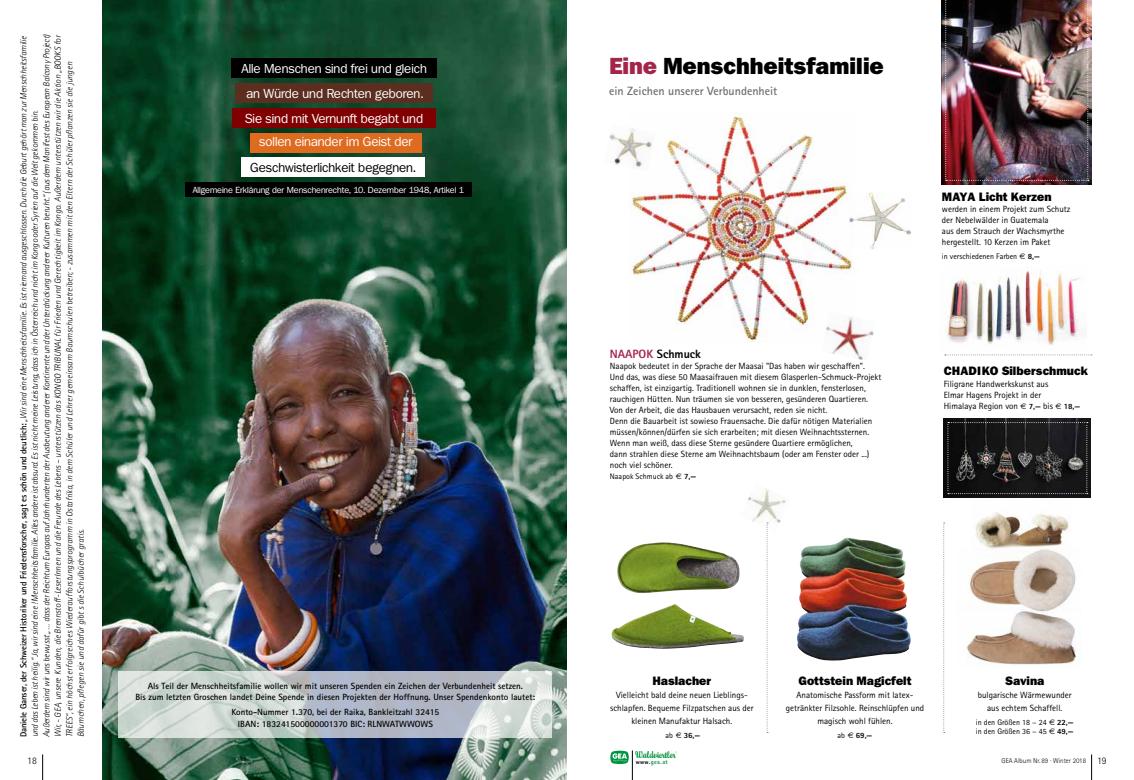
<style>
.page{position:relative;width:1134px;height:780px;background:#fff}
.page>*{position:absolute;margin:0;border:0;box-sizing:border-box;transform-origin:0 0}
.t1{font:800 23px "Franklin ITCBQ";color:#000}
.t2{font:13px/24.8px "Franklin ITCBQ";color:#fff}
.t3{font:13px "Franklin ITCBQ";color:#000}
.t4{font:800 12px "Franklin ITCBQ";color:#000}
.t5{font:700 12px "Rotis Sans Serif";color:#706f6f}
.t6{font:800 12px "Rotis Sans Serif";color:#000}
.t7{font:300 10px "Rotis Sans Serif";color:#000}
.t8{font:9px/11px "Rotis Sans Serif";color:#000}
.t9{font:700 9px/11.5px "Rotis Sans Serif";color:#000;text-align:center}
.t10{font:italic 300 8.9px/11.5px "Rotis Sans Serif";letter-spacing:-.015em;color:#000}
.t11{font:8.8px "Franklin ITCBQ";color:#fff}
.t12{font:8px/9.6px "Rotis Sans Serif";color:#000}
.t13{font:800 8px "Rotis Sans Serif";color:#000}
.t14{font:300 7px "Rotis Sans Serif";color:#000}
.t15{font:800 6px "Rotis Sans Serif";letter-spacing:.04em;color:#009641}
.s1{font-weight:700;font-style:normal}
.s2{color:#a4244a}
.s3{font-family:"Euro Sans"}
.s4{font-weight:800}
.s5{font-family:"Euro Sans";font-size:8px}
.s6{font-weight:800;font-size:8px}
.s7{font-weight:400}
.s8{font-family:"Euro Sans";font-weight:400}
.s9{color:#000}
.s10{font-size:10px}
</style>
<div class="page">
<svg style="left:42px;top:754px;width:1px;height:26px"></svg>
<svg style="left:1091px;top:754px;width:1px;height:26px"></svg>
<svg style="left:610px;top:750px;width:19px;height:14px"></svg>
<hr style="left:632px;top:750px;width:1px;height:30px;background:#000">
<img style="left:102px;top:0;width:465px;height:780px">
<div style="left:231px;top:58px;width:206px;height:20px;background:#000"></div>
<div style="left:236px;top:83px;width:197px;height:20px;background:#5c2e1f"></div>
<div style="left:232px;top:108px;width:204px;height:20px;background:#800002"></div>
<div style="left:250px;top:133px;width:172px;height:19px;background:#df6b20"></div>
<div style="left:241px;top:157px;width:184px;height:20px;background:#fff"></div>
<div style="left:185px;top:182px;width:286px;height:14px;background:#000"></div>
<svg style="left:119px;top:671px;width:433px;height:67px;background:#c5cdd0"></svg>
<img style="left:636px;top:751px;width:41px;height:6px">
<img style="left:942px;top:0;width:149px;height:184px">
<img style="left:947px;top:270px;width:133px;height:76px">
<img style="left:747px;top:488px;width:39px;height:36px">
<svg style="left:766px;top:522px;width:2px;height:211px"></svg>
<svg style="left:943px;top:522px;width:2px;height:211px"></svg>
<svg style="left:945px;top:354px;width:147px;height:1px"></svg>
<img style="left:966px;top:611px;width:111px;height:54px">
<img style="left:969px;top:557px;width:107px;height:54px">
<img style="left:611px;top:542px;width:133px;height:106px">
<img style="left:796px;top:537px;width:115px;height:123px">
<img style="left:945px;top:0;width:144px;height:181px">
<img style="left:944px;top:418px;width:147px;height:79px">
<svg style="left:947px;top:422px;width:141px;height:72px;background:#252424"></svg>
<img style="left:629px;top:112px;width:225px;height:230px">
<img style="left:849px;top:193px;width:61px;height:56px">
<img style="left:609px;top:124px;width:46px;height:47px">
<img style="left:821px;top:312px;width:53px;height:48px">
<img style="left:975px;top:512px;width:94px;height:45px">
<p class="t10" style="left:18px;top:737px;width:704px;rotate:-90deg"><span class="s1">Daniele Ganser, der Schweizer Historiker und Friedensforscher, sagt es schön und deutlich:</span> „Wir sind eine Menschheitsfamilie. Es ist niemand ausgeschlossen. Durch die Geburt gehört man zur Menschheitsfamilie und das Leben ist heilig.“ Ja, wir sind eine ! Menschheitsfamilie. Alles andere ist absurd. Es ist nicht meine Leistung, dass ich in Österreich und nicht im Kongo oder Syrien auf die Welt gekommen bin.<br>Außerdem sind wir uns bewusst „ … dass der Reichtum Europas auf Jahrhunderten der Ausbeutung anderer Kontinente und der Unterdrückung anderer Kulturen beruht.“ (aus dem Manifest des European Balcony Project)<br>Wir, - GEA, unsere Kunden, die Brennstoff-LeserInnen und die Freunde des Lebens – unterstützen das KONGO TRIBUNAL für Frieden und Gerechtigkeit im Kongo. Außerdem unterstützen wir die Aktion „BOOKS for TREES“, ein höchst erfolgreiches Wiederaufforstungsprogramm in Ostafrika, in dem Schüler und Lehrer gemeinsam Baumschulen betreiben; - zusammen mit den Eltern der Schüler pflanzen sie die jungen Bäumchen, pflegen sie und dafür gibt s die Schulbücher gratis.</p>
<h2 class="t2" style="left:241px;top:56px;width:187px">Alle Menschen sind frei und gleich an Würde und Rechten geboren.<br>Sie sind mit Vernunft begabt und</h2>
<h2 class="t2" style="left:259px;top:129px;width:155px">sollen einander im Geist der</h2>
<h2 class="t3" style="left:250px;top:160px;width:167px">Geschwisterlichkeit begegnen.</h2>
<p class="t11" style="left:193px;top:184px;width:273px">Allgemeine Erklärung der Menschenrechte, 10. Dezember 1948, Artikel 1</p>
<p class="t9" style="left:135px;top:679px;width:401px">Als Teil der Menschheitsfamilie wollen wir mit unseren Spenden ein Zeichen der Verbundenheit setzen.<br>Bis zum letzten Groschen landet Deine Spende in diesen Projekten der Hoffnung. Unser Spendenkonto lautet:</p>
<p class="t9" style="left:231px;top:706px;width:210px">Konto-Nummer 1.370, bei der Raika, Bankleitzahl 32415<br>IBAN: 183241500000001370 BIC: RLNWATWWOWS</p>
<h1 class="t1" style="left:609px;top:53px;width:276px"><span class="s2">Eine</span> Menschheitsfamilie</h1>
<h3 class="t5" style="left:609px;top:83px;width:170px">ein Zeichen unserer Verbundenheit</h3>
<h3 class="t6" style="left:610px;top:346px;width:93px"><span class="s2">NAAPOK</span> Schmuck</h3>
<p class="t8" style="left:610px;top:360px;width:273px">Naapok bedeutet in der Sprache der Maasai "Das haben wir geschaffen".<br>Und das, was diese 50 Maasaifrauen mit diesem Glasperlen-Schmuck-Projekt schaffen, ist einzigartig. Traditionell wohnen sie in dunklen, fensterlosen, rauchigen Hütten. Nun träumen sie von besseren, gesünderen Quartieren.<br>Von der Arbeit, die das Hausbauen verursacht, reden sie nicht.<br>Denn die Bauarbeit ist sowieso Frauensache. Die dafür nötigen Materialien müssen/können/dürfen sie sich erarbeiten; mit diesen Weihnachtssternen.<br>Wenn man weiß, dass diese Sterne gesündere Quartiere ermöglichen,<br>dann strahlen diese Sterne am Weihnachtsbaum (oder am Fenster oder ...) noch viel schöner.</p>
<p class="t12" style="left:610px;top:472px;width:88px">Naapok Schmuck ab <span class="s3">€</span> <span class="s4">7,—</span></p>
<h3 class="t4" style="left:942px;top:190px;width:111px">MAYA Licht Kerzen</h3>
<p class="t8" style="left:942px;top:203px;width:130px">werden in einem Projekt zum Schutz der Nebelwälder in Guatemala<br>aus dem Strauch der Wachsmyrthe hergestellt. 10 Kerzen im Paket</p>
<p class="t12" style="left:942px;top:251px;width:99px">in verschiedenen Farben <span class="s3">€</span> <span class="s4">8,—</span></p>
<h3 class="t4" style="left:944px;top:364px;width:146px">CHADIKO Silberschmuck</h3>
<p class="t8" style="left:944px;top:378px;width:138px">Filigrane Handwerkskunst aus<br>Elmar Hagens Projekt in der<br>Himalaya Region von <span class="s5">€</span> <span class="s6">7,—</span> bis <span class="s5">€</span> <span class="s6">18,—</span></p>
<h3 class="t4" style="left:652px;top:673px;width:60px">Haslacher</h3>
<p class="t8" style="left:610px;top:688px;width:145px;line-height:13px;text-align:center">Vielleicht bald deine neuen Lieblings&shy;schlapfen. Bequeme Filzpatschen aus der kleinen Manufaktur Halsach.</p>
<p class="t13" style="left:665px;top:729px;width:36px"><span class="s7">ab</span> <span class="s8">€</span> 36,—</p>
<h3 class="t4" style="left:798px;top:673px;width:115px">Gottstein Magicfelt</h3>
<p class="t8" style="left:786px;top:688px;width:140px;line-height:13px;text-align:center">Anatomische Passform mit latex&shy;getränkter Filzsohle. Reinschlüpfen und magisch wohl fühlen.</p>
<p class="t13" style="left:838px;top:729px;width:36px"><span class="s7">ab</span> <span class="s8">€</span> 69,—</p>
<h3 class="t4" style="left:1005px;top:673px;width:41px">Savina</h3>
<p class="t8" style="left:978px;top:688px;width:95px;line-height:13px;text-align:center">bulgarische Wärmewunder aus echtem Schaffell.</p>
<p class="t12" style="left:976px;top:717px;width:99px">in den Größen 18 − 24 <span class="s3">€</span> <span class="s4">22,— </span>in den Größen 36 − 45 <span class="s3">€</span> <span class="s4">49,—</span></p>
<p class="t7" style="left:27px;top:754px;width:11px">18</p>
<p class="t15" style="left:636px;top:758px;width:33px"><span class="s9">www.</span>gea.at</p>
<p class="t14" style="left:1001px;top:756px;width:107px">GEA Album Nr. 89 · Winter 2018 <span class="s10">19</span></p>
</div>
